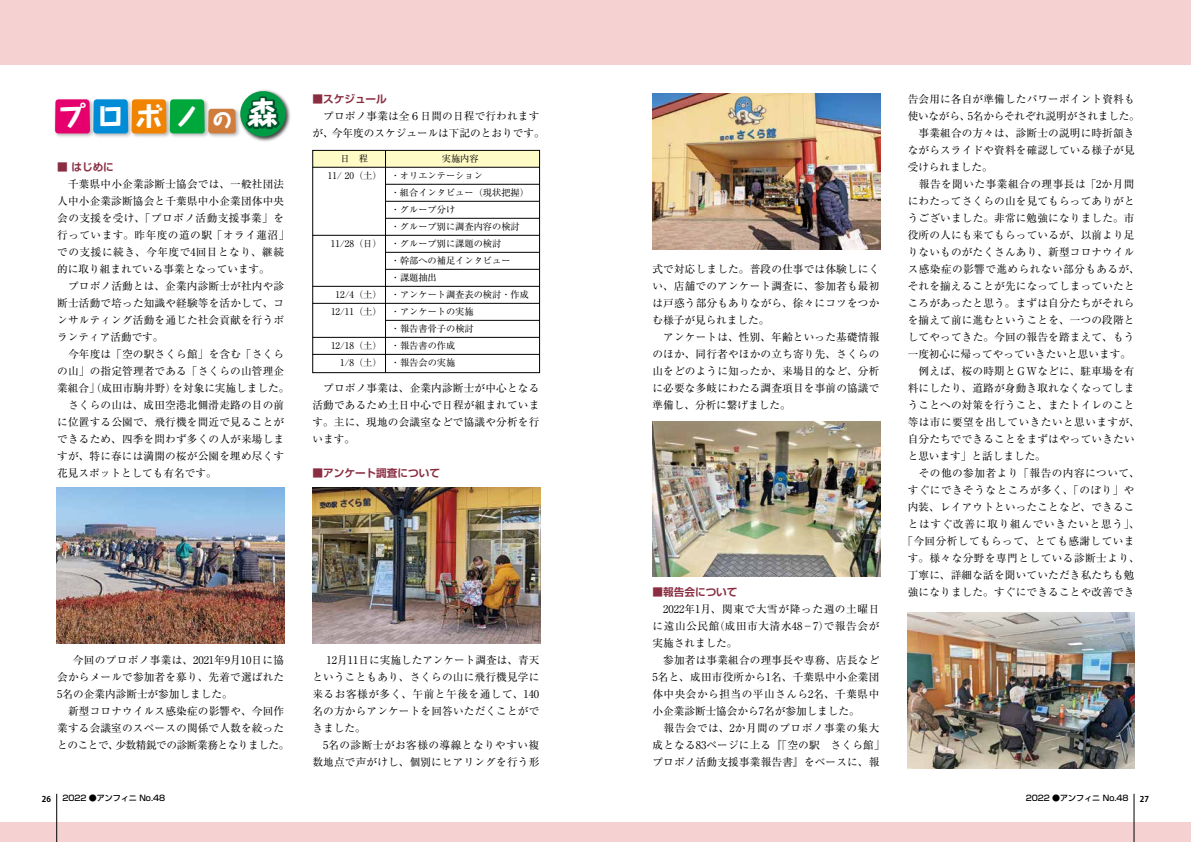
<style>
.page{position:relative;width:1191px;height:842px;background:#fff}
.page>*{position:absolute;margin:0;border:0;box-sizing:border-box;transform-origin:0 0}
.t1{font:800 27.1px "Taka Hand Std";color:#fff}
.t2{font:10.6px/17px "Ryumin Pro";letter-spacing:.02em;color:#000}
.t3{font:10.6px "Ryumin Pro";letter-spacing:.045em;color:#000}
.t4{font:10.6px "Ryumin Pro";color:#000}
.t5{font:700 10.6px "Shin Go Pro De";color:#8a2d41}
.t6{font:10.6px "Ryumin Pro";letter-spacing:-.02em;color:#000}
.t7{font:10.6px "Ryumin Pro";letter-spacing:.05em;color:#000}
.t8{font:10.6px "Ryumin Pro";letter-spacing:.07em;color:#000}
.t9{font:9.2px "Ryumin Pro";color:#000}
.t10{font:500 8px "Shin Go Pro";color:#000}
.t11{font:700 8px "Koz Go Pro";color:#000}
.s1{font-size:20.3px}
.s2{font-size:30.4px}
</style>
<div class="page">
<div style="left:0;top:823px;width:1191px;height:19px;background:#f5d1d1"></div>
<hr style="left:56px;top:794px;width:1px;height:48px;background:#000">
<hr style="left:1133px;top:794px;width:1px;height:48px;background:#000">
<div style="left:0;top:0;width:1191px;height:64px;background:#f5d1d1"></div>
<img style="left:56px;top:488px;width:228px;height:155px">
<img style="left:313px;top:488px;width:227px;height:155px">
<img style="left:907px;top:612px;width:228px;height:156px">
<img style="left:652px;top:94px;width:228px;height:155px">
<img style="left:652px;top:421px;width:228px;height:156px">
<div style="left:313px;top:150px;width:226px;height:17px;background:#fffbc7"></div>
<div style="left:312px;top:150px;width:228px;height:223px;border:1px solid #000"></div>
<hr style="left:312px;top:167px;width:228px;height:1px;background:#000">
<hr style="left:386px;top:184px;width:154px;height:1px;background:#000">
<hr style="left:386px;top:201px;width:154px;height:1px;background:#000">
<hr style="left:385px;top:218px;width:155px;height:1px;background:#000">
<hr style="left:312px;top:235px;width:228px;height:1px;background:#000">
<hr style="left:385px;top:252px;width:155px;height:1px;background:#000">
<hr style="left:386px;top:269px;width:154px;height:1px;background:#000">
<hr style="left:312px;top:286px;width:228px;height:1px;background:#000">
<hr style="left:312px;top:303px;width:228px;height:1px;background:#000">
<hr style="left:386px;top:320px;width:154px;height:1px;background:#000">
<hr style="left:312px;top:337px;width:228px;height:1px;background:#000">
<hr style="left:312px;top:354px;width:228px;height:1px;background:#000">
<hr style="left:385px;top:150px;width:1px;height:223px;background:#000">
<img style="left:283px;top:98px;width:8px;height:36px">
<svg style="left:240px;top:91px;width:46px;height:46px"></svg>
<img style="left:54px;top:115px;width:36px;height:22px">
<img style="left:90px;top:133px;width:38px;height:4px">
<img style="left:128px;top:133px;width:38px;height:4px">
<img style="left:166px;top:133px;width:39px;height:4px">
<img style="left:205px;top:105px;width:37px;height:32px">
<svg style="left:55px;top:99px;width:181px;height:34px;background:#8e806f"></svg>
<svg style="left:242px;top:90px;width:41px;height:52px;background:#398e61"></svg>
<h1 class="t1" style="left:59px;top:97px;width:221px">プロボノ<span class="s1">の</span> <span class="s2">森</span></h1>
<p class="t5" style="left:57px;top:158px;width:58px">■ はじめに</p>
<p class="t2" style="left:57px;top:175px;width:234px">　千葉県中小企業診断士協会では、一般社団法人中小企業診断協会と千葉県中小企業団体中央会の支援を受け、「プロボノ活動支援事業」を行っています。昨年度の道の駅「オライ蓮沼」での支援に続き、今年度で4回目となり、継続的に取り組まれている事業となっています。<br>　プロボノ活動とは、企業内診断士が社内や診断士活動で培った知識や経験等を活かして、コンサルティング活動を通じた社会貢献を行うボランティア活動です。<br>　今年度は「空の駅さくら館」を含む「さくらの山」の指定管理者である「さくらの山管理企業組合」（成田市駒井野）を対象に実施しました。　さくらの山は、成田空港北側滑走路の目の前に位置する公園で、飛行機を間近で見ることができるため、四季を問わず多くの人が来場しますが、特に春には満開の桜が公園を埋め尽くす花見スポットとしても有名です。</p>
<p class="t5" style="left:312px;top:90px;width:76px">■スケジュール</p>
<p class="t2" style="left:312px;top:107px;width:234px">　プロボノ事業は全６日間の日程で行われますが、今年度のスケジュールは下記のとおりです。</p>
<p class="t9" style="left:328px;top:168px;width:156px">11/ 20（土） ・オリエンテーション</p>
<p class="t9" style="left:391px;top:185px;width:140px">・組合インタビュー（現状把握）</p>
<p class="t9" style="left:391px;top:202px;width:66px">・グループ分け</p>
<p class="t9" style="left:391px;top:219px;width:130px">・グループ別に調査内容の検討</p>
<p class="t9" style="left:331px;top:236px;width:172px">11/28（日） ・グループ別に課題の検討</p>
<p class="t9" style="left:391px;top:253px;width:121px">・幹部への補足インタビュー</p>
<p class="t9" style="left:391px;top:270px;width:48px">・課題抽出</p>
<p class="t9" style="left:336px;top:287px;width:195px">12/4（土） ・アンケート調査表の検討・作成</p>
<p class="t9" style="left:331px;top:304px;width:144px">12/11（土） ・アンケートの実施</p>
<p class="t9" style="left:391px;top:321px;width:84px">・報告書骨子の検討</p>
<p class="t9" style="left:331px;top:338px;width:126px">12/18（土） ・報告書の作成</p>
<p class="t9" style="left:340px;top:355px;width:117px">1/8（土） ・報告会の実施</p>
<p class="t2" style="left:312px;top:379px;width:228px;text-align:justify">　プロボノ事業は、企業内診断士が中心となる活動であるため土日中心で日程が組まれています。主に、現地の会議室などで協議や分析を行います。</p>
<p class="t5" style="left:312px;top:464px;width:129px">■アンケート調査について</p>
<p class="t2" style="left:57px;top:651px;width:234px;text-indent:5px">　今回のプロボノ事業は、2021年9月10日に協会からメールで参加者を募り、先着で選ばれた<br>5名の企業内診断士が参加しました。<br>　新型コロナウイルス感染症の影響や、今回作業する会議室のスペースの関係で人数を絞ったとのことで、少数精鋭での診断業務となりました。</p>
<p class="t2" style="left:312px;top:651px;width:228px;text-indent:4px">　12月11日に実施したアンケート調査は、青天ということもあり、さくらの山に飛行機見学に来るお客様が多く、午前と午後を通して、140名の方からアンケートを回答いただくことができました。<br>　5名の診断士がお客様の導線となりやすい複数地点で声がけし、個別にヒアリングを行う形</p>
<p class="t2" style="left:652px;top:260px;width:228px">式で対応しました。普段の仕事では体験しにくい、店舗でのアンケート調査に、参加者も最初は戸惑う部分もありながら、徐々にコツをつかむ様子が見られました。<br>　アンケートは、性別、年齢といった基礎情報のほか、同行者やほかの立ち寄り先、さくらの山をどのように知ったか、来場目的など、分析に必要な多岐にわたる調査項目を事前の協議で準備し、分析に繋げました。</p>
<p class="t5" style="left:652px;top:583px;width:87px">■報告会について</p>
<p class="t2" style="left:652px;top:600px;width:234px">　2022年1月、関東で大雪が降った週の土曜日に遠山公民館(成田市大清水48－7)で報告会が実施されました。<br>　参加者は事業組合の理事長や専務、店長など<br>5名と、成田市役所から1名、千葉県中小企業団体中央会から担当の平山さんら2名、千葉県中小企業診断士協会から7名が参加しました。<br>　報告会では、2か月間のプロボノ事業の集大成となる83ページに上る『「空の駅　さくら館」プロボノ活動支援事業報告書』をベースに、報</p>
<p class="t2" style="left:907px;top:90px;width:228px">告会用に各自が準備したパワーポイント資料も</p>
<p class="t6" style="left:907px;top:108px;width:234px">使いながら、5名からそれぞれ説明がされました。</p>
<p class="t2" style="left:907px;top:124px;width:228px">　事業組合の方々は、診断士の説明に時折頷き</p>
<p class="t2" style="left:907px;top:141px;width:228px">ながらスライドや資料を確認している様子が見</p>
<p class="t4" style="left:907px;top:159px;width:87px">受けられました。</p>
<p class="t7" style="left:907px;top:176px;width:228px">　報告を聞いた事業組合の理事長は「2か月間</p>
<p class="t2" style="left:907px;top:192px;width:228px">にわたってさくらの山を見てもらってありがと</p>
<p class="t2" style="left:907px;top:209px;width:228px">うございました。非常に勉強になりました。市</p>
<p class="t2" style="left:907px;top:226px;width:228px">役所の人にも来てもらっているが、以前より足</p>
<p class="t2" style="left:907px;top:243px;width:228px">りないものがたくさんあり、新型コロナウイル</p>
<p class="t3" style="left:907px;top:261px;width:234px">ス感染症の影響で進められない部分もあるが、</p>
<p class="t2" style="left:907px;top:277px;width:228px">それを揃えることが先になってしまっていたと</p>
<p class="t2" style="left:907px;top:294px;width:228px">ころがあったと思う。まずは自分たちがそれら</p>
<p class="t2" style="left:907px;top:311px;width:228px">を揃えて前に進むということを、一つの段階と</p>
<p class="t2" style="left:907px;top:328px;width:228px">してやってきた。今回の報告を踏まえて、もう</p>
<p class="t4" style="left:907px;top:346px;width:225px">一度初心に帰ってやっていきたいと思います。</p>
<p class="t2" style="left:907px;top:362px;width:228px">　例えば、桜の時期とＧＷなどに、駐車場を有</p>
<p class="t2" style="left:907px;top:379px;width:228px">料にしたり、道路が身動き取れなくなってしま</p>
<p class="t2" style="left:907px;top:396px;width:228px">うことへの対策を行うこと、またトイレのこと</p>
<p class="t3" style="left:907px;top:414px;width:234px">等は市に要望を出していきたいと思いますが、</p>
<p class="t2" style="left:907px;top:430px;width:228px">自分たちでできることをまずはやっていきたい</p>
<p class="t4" style="left:907px;top:448px;width:140px">と思います」と話しました。</p>
<p class="t3" style="left:907px;top:465px;width:234px">　その他の参加者より「報告の内容について、</p>
<p class="t3" style="left:907px;top:482px;width:228px">すぐにできそうなところが多く、「のぼり」や</p>
<p class="t2" style="left:907px;top:498px;width:228px">内装、レイアウトといったことなど、できるこ</p>
<p class="t8" style="left:907px;top:516px;width:234px">とはすぐ改善に取り組んでいきたいと思う」、</p>
<p class="t3" style="left:902px;top:533px;width:234px">「今回分析してもらって、とても感謝していま</p>
<p class="t3" style="left:907px;top:550px;width:234px">す。様々な分野を専門としている診断士より、</p>
<p class="t2" style="left:907px;top:566px;width:228px">丁寧に、詳細な話を聞いていただき私たちも勉</p>
<p class="t2" style="left:907px;top:583px;width:228px">強になりました。すぐにできることや改善でき</p>
<p class="t11" style="left:42px;top:793px;width:11px">26</p>
<p class="t10" style="left:62px;top:791px;width:104px">2022 ●アンフィニ No.48</p>
<p class="t10" style="left:1025px;top:791px;width:104px">2022 ●アンフィニ No.48</p>
<p class="t11" style="left:1140px;top:793px;width:11px">27</p>
</div>
